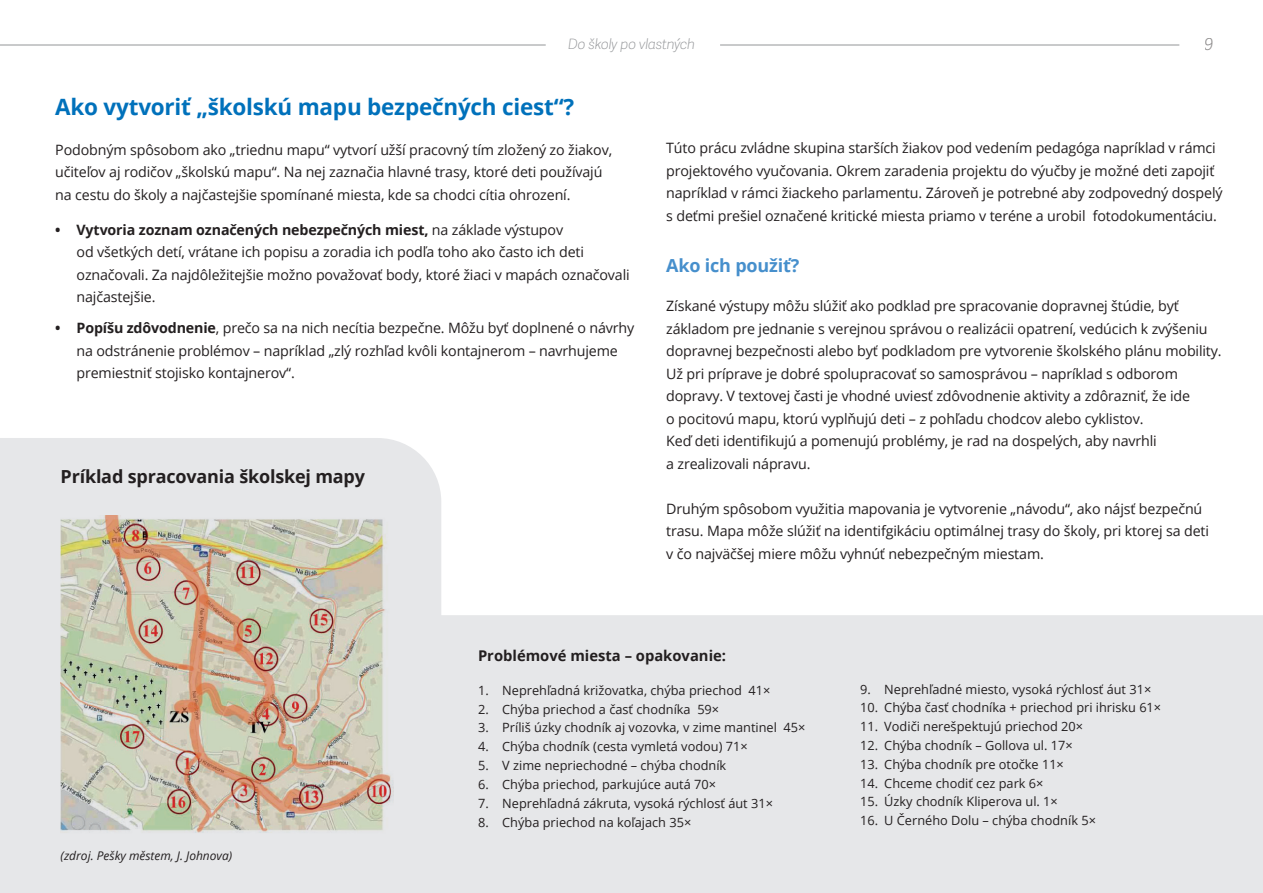
<style>
.page{position:relative;width:1263px;height:893px;background:#fff}
.page>*{position:absolute;margin:0;border:0;box-sizing:border-box;transform-origin:0 0}
.Zvyrazeny{font:700 22.5px "Open Sans";letter-spacing:-.01em;color:#0071bb}
.Zvyrazeny-2{font:700 18px "Open Sans";letter-spacing:-.01em;color:#231f20}
.Zvyrazeny-3{font:700 18px "Open Sans";letter-spacing:-.01em;color:#468fcc}
.t1{font:italic 300 16.5px "Adelle Sans";color:#231f20}
.t2{font:700 14.7px "Open Sans";color:#231f20}
.maleodrazky{font:14.25px/22.5px "Open Sans";letter-spacing:-.01em;color:#231f20}
.t3{font:italic 100 14.25px "Adelle Sans";letter-spacing:-.03em;color:#939598}
.t4{font:12.75px "Open Sans";color:#231f20}
.t5{font:italic 12px "Open Sans";color:#231f20}
.s1{font-weight:700}
</style>
<div class="page">
<hr style="left:0;top:45px;width:546px;height:1px;background:#939598">
<hr style="left:720px;top:45px;width:459px;height:1px;background:#939598">
<div style="left:441px;top:615px;width:822px;height:278px;background:#e6e7e9"></div>
<div style="left:0;top:438px;width:441px;height:455px;background:#e6e7e9"></div>
<img style="left:61px;top:516px;width:333px;height:317px">
<p class="t3" style="left:568px;top:36px;width:129px">Do školy po vlastných</p>
<p class="t1" style="left:1205px;top:35px;width:11px">9</p>
<p class="Zvyrazeny" style="left:55px;top:91px;width:520px">Ako vytvoriť „školskú mapu bezpečných ciest“?</p>
<p class="maleodrazky" style="left:55px;top:138px;width:558px">Podobným spôsobom ako „triednu mapu“ vytvorí užší pracovný tím zložený zo žiakov, učiteľov aj rodičov „školskú mapu“. Na nej zaznačia hlavné trasy, ktoré deti používajú na cestu do školy a najčastejšie spomínané miesta, kde sa chodci cítia ohrození.</p>
<p class="maleodrazky" style="left:77px;top:218px;width:555px;text-indent:-21px"><span class="s1">• Vytvoria zoznam označených nebezpečných miest,</span> na základe výstupov<br>od všetkých detí, vrátane ich popisu a zoradia ich podľa toho ako často ich deti označovali. Za najdôležitejšie možno považovať body, ktoré žiaci v mapách označovali najčastejšie.</p>
<p class="maleodrazky" style="left:77px;top:316px;width:559px;text-indent:-21px"><span class="s1">• Popíšu zdôvodnenie</span>, prečo sa na nich necítia bezpečne. Môžu byť doplnené o návrhy na odstránenie problémov – napríklad „zlý rozhľad kvôli kontajnerom – navrhujeme premiestniť stojisko kontajnerov“.</p>
<p class="Zvyrazeny-2" style="left:61px;top:464px;width:306px">Príklad spracovania školskej mapy</p>
<p class="maleodrazky" style="left:666px;top:137px;width:558px">Túto prácu zvládne skupina starších žiakov pod vedením pedagóga napríklad v rámci projektového vyučovania. Okrem zaradenia projektu do výučby je možné deti zapojiť napríklad v rámci žiackeho parlamentu. Zároveň je potrebné aby zodpovedný dospelý s deťmi prešiel označené kritické miesta priamo v teréne a urobil fotodokumentáciu.</p>
<p class="Zvyrazeny-3" style="left:666px;top:253px;width:135px">Ako ich použiť?</p>
<p class="maleodrazky" style="left:666px;top:295px;width:557px">Získané výstupy môžu slúžiť ako podklad pre spracovanie dopravnej štúdie, byť základom pre jednanie s verejnou správou o realizácii opatrení, vedúcich k zvýšeniu dopravnej bezpečnosti alebo byť podkladom pre vytvorenie školského plánu mobility.<br>Už pri príprave je dobré spolupracovať so samosprávou – napríklad s odborom dopravy. V textovej časti je vhodné uviesť zdôvodnenie aktivity a zdôrazniť, že ide<br>o pocitovú mapu, ktorú vyplňujú deti – z pohľadu chodcov alebo cyklistov.</p>
<p class="maleodrazky" style="left:666px;top:430px;width:492px">Keď deti identifikujú a pomenujú problémy, je rad na dospelých, aby navrhli a zrealizovali nápravu.</p>
<p class="maleodrazky" style="left:666px;top:497px;width:544px">Druhým spôsobom využitia mapovania je vytvorenie „návodu“, ako nájsť bezpečnú trasu. Mapa môže slúžiť na identifgikáciu optimálnej trasy do školy, pri ktorej sa deti v čo najväčšej miere môžu vyhnúť nebezpečným miestam.</p>
<p class="t5" style="left:61px;top:847px;width:173px">(zdroj. Pešky městem, J. Johnova)</p>
<p class="t2" style="left:478px;top:645px;width:250px">Problémové miesta – opakovanie:</p>
<p class="t4" style="left:478px;top:681px;width:294px">1. Neprehľadná križovatka, chýba priechod 41×</p>
<p class="t4" style="left:478px;top:700px;width:243px">2. Chýba priechod a časť chodníka 59×</p>
<p class="t4" style="left:478px;top:719px;width:329px">3. Príliš úzky chodník aj vozovka, v zime mantinel 45×</p>
<p class="t4" style="left:478px;top:738px;width:271px">4. Chýba chodník (cesta vymletá vodou) 71×</p>
<p class="t4" style="left:478px;top:757px;width:250px">5. V zime nepriechodné – chýba chodník</p>
<p class="t4" style="left:478px;top:775px;width:240px">6. Chýba priechod, parkujúce autá 70×</p>
<p class="t4" style="left:478px;top:794px;width:296px">7. Neprehľadná zákruta, vysoká rýchlosť áut 31×</p>
<p class="t4" style="left:478px;top:813px;width:215px">8. Chýba priechod na koľajach 35×</p>
<p class="t4" style="left:860px;top:680px;width:293px">9. Neprehľadné miesto, vysoká rýchlosť áut 31×</p>
<p class="t4" style="left:860px;top:699px;width:303px">10. Chýba časť chodníka + priechod pri ihrisku 61×</p>
<p class="t4" style="left:860px;top:718px;width:225px">11. Vodiči nerešpektujú priechod 20×</p>
<p class="t4" style="left:860px;top:737px;width:214px">12. Chýba chodník – Gollova ul. 17×</p>
<p class="t4" style="left:860px;top:755px;width:205px">13. Chýba chodník pre otočke 11×</p>
<p class="t4" style="left:860px;top:774px;width:185px">14. Chceme chodiť cez park 6×</p>
<p class="t4" style="left:860px;top:793px;width:199px">15. Úzky chodník Kliperova ul. 1×</p>
<p class="t4" style="left:860px;top:812px;width:237px">16. U Černého Dolu – chýba chodník 5×</p>
</div>
